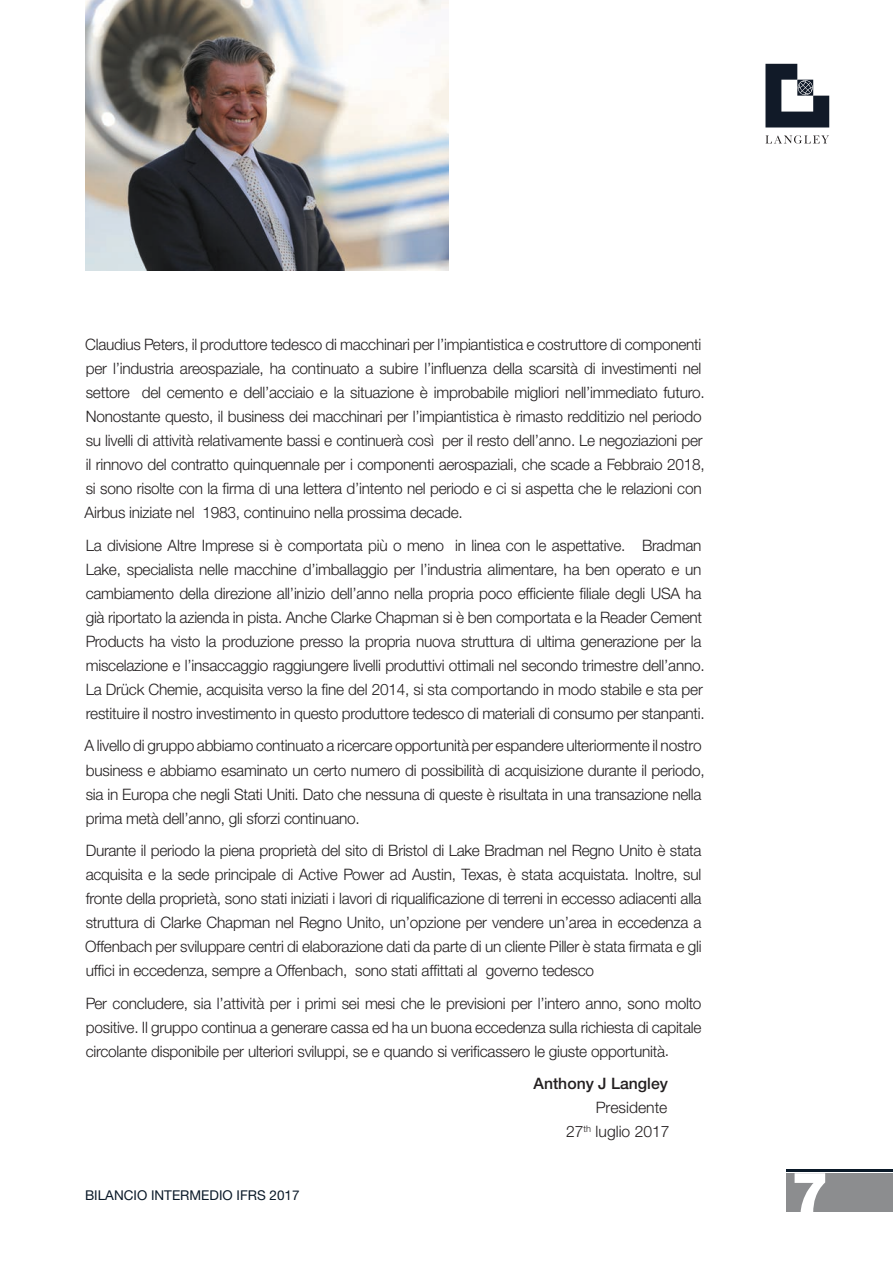
<style>
.page{position:relative;width:893px;height:1263px;background:#fff}
.page>*{position:absolute;margin:0;border:0;box-sizing:border-box;transform-origin:0 0}
.t1{font:900 57px "Helvetica Neue LTW1 G";color:#fff}
.t2{font:300 15.75px/24px "Helvetica Neue LTW1 G";letter-spacing:-.015em;color:#231f20}
.t3{font:500 15.75px "Helvetica Neue LTW1 G";color:#231f20}
.t4{font:13.5px "Helvetica Neue LTW1 G";color:#0a1928}
</style>
<div class="page">
<img style="left:85px;top:0;width:364px;height:270px">
<svg style="left:765px;top:135px;width:64px;height:9px"></svg>
<svg style="left:765px;top:64px;width:64px;height:63px"></svg>
<div style="left:787px;top:1174px;width:106px;height:38px;background:#8c8d8f"></div>
<hr style="left:787px;top:1169px;width:106px;height:2px;background:#0a1928">
<p class="t2" style="left:85px;top:333px;width:622px">Claudius Peters, il produttore tedesco di macchinari per l’impiantistica e costruttore di componenti per l’industria areospaziale, ha continuato a subire l’influenza della scarsità di investimenti nel settore del cemento e dell’acciaio e la situazione è improbabile migliori nell’immediato futuro.<br>Nonostante questo, il business dei macchinari per l’impiantistica è rimasto redditizio nel periodo su livelli di attività relativamente bassi e continuerà così per il resto dell’anno. Le negoziazioni per il rinnovo del contratto quinquennale per i componenti aerospaziali, che scade a Febbraio 2018, si sono risolte con la firma di una lettera d’intento nel periodo e ci si aspetta che le relazioni con Airbus iniziate nel 1983, continuino nella prossima decade.</p>
<p class="t2" style="left:86px;top:533px;width:621px">La divisione Altre Imprese si è comportata più o meno in linea con le aspettative. Bradman Lake, specialista nelle macchine d’imballaggio per l’industria alimentare, ha ben operato e un cambiamento della direzione all’inizio dell’anno nella propria poco efficiente filiale degli USA ha già riportato la azienda in pista. Anche Clarke Chapman si è ben comportata e la Reader Cement Products ha visto la produzione presso la propria nuova struttura di ultima generazione per la miscelazione e l’insaccaggio raggiungere livelli produttivi ottimali nel secondo trimestre dell’anno.<br>La Drück Chemie, acquisita verso la fine del 2014, si sta comportando in modo stabile e sta per restituire il nostro investimento in questo produttore tedesco di materiali di consumo per stanpanti.</p>
<p class="t2" style="left:85px;top:734px;width:622px">A livello di gruppo abbiamo continuato a ricercare opportunità per espandere ulteriormente il nostro business e abbiamo esaminato un certo numero di possibilità di acquisizione durante il periodo, sia in Europa che negli Stati Uniti. Dato che nessuna di queste è risultata in una transazione nella prima metà dell’anno, gli sforzi continuano.</p>
<p class="t2" style="left:85px;top:838px;width:618px;text-align:justify">Durante il periodo la piena proprietà del sito di Bristol di Lake Bradman nel Regno Unito è stata acquisita e la sede principale di Active Power ad Austin, Texas, è stata acquistata. Inoltre, sul fronte della proprietà, sono stati iniziati i lavori di riqualificazione di terreni in eccesso adiacenti alla struttura di Clarke Chapman nel Regno Unito, un’opzione per vendere un’area in eccedenza a Offenbach per sviluppare centri di elaborazione dati da parte di un cliente Piller è stata firmata e gli uffici in eccedenza, sempre a Offenbach, sono stati affittati al governo tedesco</p>
<p class="t2" style="left:86px;top:991px;width:617px;text-align:justify">Per concludere, sia l’attività per i primi sei mesi che le previsioni per l’intero anno, sono molto positive. Il gruppo continua a generare cassa ed ha un buona eccedenza sulla richiesta di capitale circolante disponibile per ulteriori sviluppi, se e quando si verificassero le giuste opportunità.</p>
<p class="t3" style="left:533px;top:1074px;width:136px">Anthony J Langley</p>
<p class="t2" style="left:566px;top:1095px;width:105px;text-align:right">Presidente<br>27<sup>th</sup> luglio 2017</p>
<p class="t4" style="left:85px;top:1187px;width:216px">BILANCIO INTERMEDIO IFRS 2017</p>
<h1 class="t1" style="left:791px;top:1158px;width:40px">7</h1>
</div>
